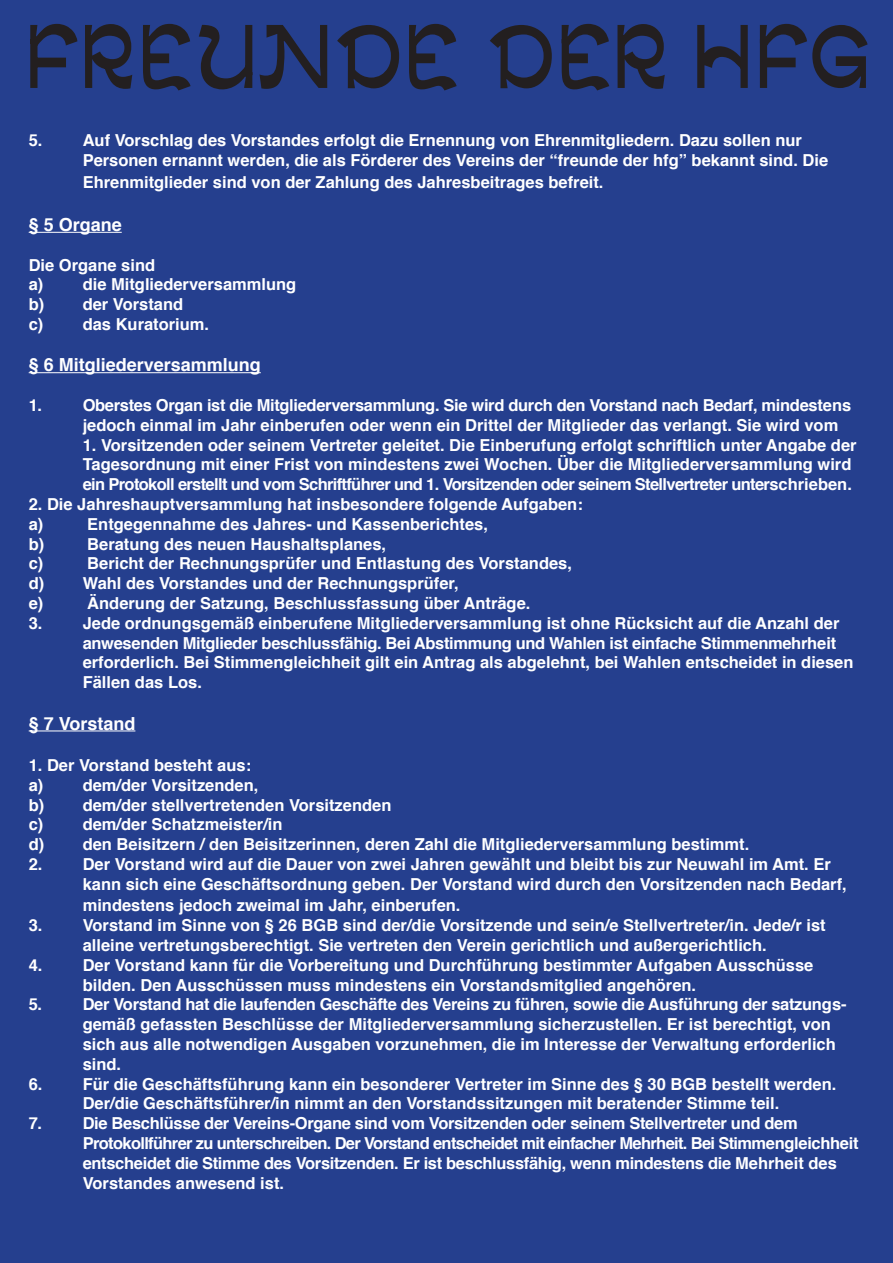
<style>
.page{position:relative;width:893px;height:1263px;background:#253f8e}
.page>*{position:absolute;margin:0;border:0;box-sizing:border-box;transform-origin:0 0}
.t1{font:90px "Oper";letter-spacing:.005em;color:#231f20}
.t2{font:700 18px "Helvetica";color:#fff}
.t3{font:700 16.5px/19.8px "Helvetica";color:#fff}
.t4{font:700 16.5px/19.8px "Helvetica";letter-spacing:-.02em;color:#fff}
</style>
<div class="page">
<hr style="left:29px;top:232px;width:93px;height:1px;background:#fff">
<hr style="left:29px;top:372px;width:232px;height:1px;background:#fff">
<hr style="left:29px;top:730px;width:106px;height:1px;background:#fff">
<p class="t1" style="left:24px;top:16px;width:850px">FREUNDE DER HFG</p>
<p class="t3" style="left:29px;top:131px;width:15px">5.</p>
<p class="t3" style="left:83px;top:131px;width:721px">Auf Vorschlag des Vorstandes erfolgt die Ernennung von Ehrenmitgliedern. Dazu sollen nur</p>
<p class="t3" style="left:83px;top:150px;width:747px;line-height:21.6px">Personen ernannt werden, die als Förderer des Vereins der “freunde der hfg” bekannt sind. Die<br>Ehrenmitglieder sind von der Zahlung des Jahresbeitrages befreit.</p>
<p class="t2" style="left:29px;top:210px;width:95px">§ 5 Organe</p>
<p class="t3" style="left:29px;top:255px;width:128px">Die Organe sind</p>
<p class="t3" style="left:29px;top:275px;width:269px">a) die Mitgliederversammlung</p>
<p class="t3" style="left:29px;top:295px;width:156px">b) der Vorstand</p>
<p class="t3" style="left:29px;top:314px;width:182px">c) das Kuratorium.</p>
<p class="t2" style="left:29px;top:350px;width:234px">§ 6 Mitgliederversammlung</p>
<p class="t3" style="left:29px;top:395px;width:15px">1.</p>
<p class="t3" style="left:83px;top:395px;width:770px">Oberstes Organ ist die Mitgliederversammlung. Sie wird durch den Vorstand nach Bedarf, mindestens jedoch einmal im Jahr einberufen oder wenn ein Drittel der Mitglieder das verlangt. Sie wird vom</p>
<p class="t3" style="left:83px;top:435px;width:775px">1. Vorsitzenden oder seinem Vertreter geleitet. Die Einberufung erfolgt schriftlich unter Angabe der<br>Tagesordnung mit einer Frist von mindestens zwei Wochen. Über die Mitgliederversammlung wird ein Protokoll erstellt und vom Schriftführer und 1. Vorsitzenden oder seinem Stellvertreter unterschrieben.</p>
<p class="t3" style="left:29px;top:494px;width:556px">2. Die Jahreshauptversammlung hat insbesondere folgende Aufgaben:</p>
<p class="t3" style="left:29px;top:514px;width:16px">a)</p>
<p class="t3" style="left:87px;top:514px;width:402px">Entgegennahme des Jahres- und Kassenberichtes,</p>
<p class="t3" style="left:29px;top:534px;width:17px">b)</p>
<p class="t3" style="left:87px;top:534px;width:300px">Beratung des neuen Haushaltsplanes,</p>
<p class="t3" style="left:29px;top:554px;width:16px">c)</p>
<p class="t3" style="left:87px;top:554px;width:486px">Bericht der Rechnungsprüfer und Entlastung des Vorstandes,</p>
<p class="t3" style="left:29px;top:574px;width:431px">d) Wahl des Vorstandes und der Rechnungsprüfer,</p>
<p class="t3" style="left:29px;top:593px;width:16px">e)</p>
<p class="t3" style="left:87px;top:593px;width:445px">Änderung der Satzung, Beschlussfassung über Anträge.</p>
<p class="t3" style="left:29px;top:613px;width:15px">3.</p>
<p class="t3" style="left:83px;top:613px;width:772px">Jede ordnungsgemäß einberufene Mitgliederversammlung ist ohne Rücksicht auf die Anzahl der anwesenden Mitglieder beschlussfähig. Bei Abstimmung und Wahlen ist einfache Stimmenmehrheit erforderlich. Bei Stimmengleichheit gilt ein Antrag als abgelehnt, bei Wahlen entscheidet in diesen Fällen das Los.</p>
<p class="t2" style="left:29px;top:709px;width:108px">§ 7 Vorstand</p>
<p class="t3" style="left:29px;top:755px;width:224px">1. Der Vorstand besteht aus:</p>
<p class="t3" style="left:29px;top:775px;width:231px">a) dem/der Vorsitzenden,</p>
<p class="t3" style="left:29px;top:795px;width:364px">b) dem/der stellvertretenden Vorsitzenden</p>
<p class="t3" style="left:29px;top:815px;width:255px">c) dem/der Schatzmeister/in</p>
<p class="t3" style="left:29px;top:835px;width:722px">d) den Beisitzern / den Beisitzerinnen, deren Zahl die Mitgliederversammlung bestimmt.</p>
<p class="t3" style="left:29px;top:854px;width:15px">2.</p>
<p class="t3" style="left:83px;top:854px;width:766px">Der Vorstand wird auf die Dauer von zwei Jahren gewählt und bleibt bis zur Neuwahl im Amt. Er kann sich eine Geschäftsordnung geben. Der Vorstand wird durch den Vorsitzenden nach Bedarf,</p>
<p class="t3" style="left:83px;top:896px;width:379px">mindestens jedoch zweimal im Jahr, einberufen.</p>
<p class="t3" style="left:29px;top:916px;width:15px">3.</p>
<p class="t3" style="left:83px;top:916px;width:745px">Vorstand im Sinne von § 26 BGB sind der/die Vorsitzende und sein/e Stellvertreter/in. Jede/r ist alleine vertretungsberechtigt. Sie vertreten den Verein gerichtlich und außergerichtlich.</p>
<p class="t3" style="left:29px;top:955px;width:15px">4.</p>
<p class="t3" style="left:83px;top:955px;width:732px">Der Vorstand kann für die Vorbereitung und Durchführung bestimmter Aufgaben Ausschüsse bilden. Den Ausschüssen muss mindestens ein Vorstandsmitglied angehören.</p>
<p class="t3" style="left:29px;top:995px;width:15px">5.</p>
<p class="t3" style="left:83px;top:995px;width:765px">Der Vorstand hat die laufenden Geschäfte des Vereins zu führen, sowie die Ausführung der satzungs&shy;gemäß gefassten Beschlüsse der Mitgliederversammlung sicherzustellen. Er ist berechtigt, von sich aus alle notwendigen Ausgaben vorzunehmen, die im Interesse der Verwaltung erforderlich sind.</p>
<p class="t3" style="left:29px;top:1074px;width:15px">6.</p>
<p class="t3" style="left:83px;top:1074px;width:755px">Für die Geschäftsführung kann ein besonderer Vertreter im Sinne des § 30 BGB bestellt werden.<br>Der/die Geschäftsführer/in nimmt an den Vorstandssitzungen mit beratender Stimme teil.</p>
<p class="t3" style="left:29px;top:1114px;width:15px">7.</p>
<p class="t4" style="left:83px;top:1114px;width:716px">Die Beschlüsse der Vereins-Organe sind vom Vorsitzenden oder seinem Stellvertreter und dem</p>
<p class="t4" style="left:83px;top:1133px;width:777px">Protokollführer zu unterschreiben. Der Vorstand entscheidet mit einfacher Mehrheit. Bei Stimmengleichheit entscheidet die Stimme des Vorsitzenden. Er ist beschlussfähig, wenn mindestens die Mehrheit des<br>Vorstandes anwesend ist.</p>
</div>
